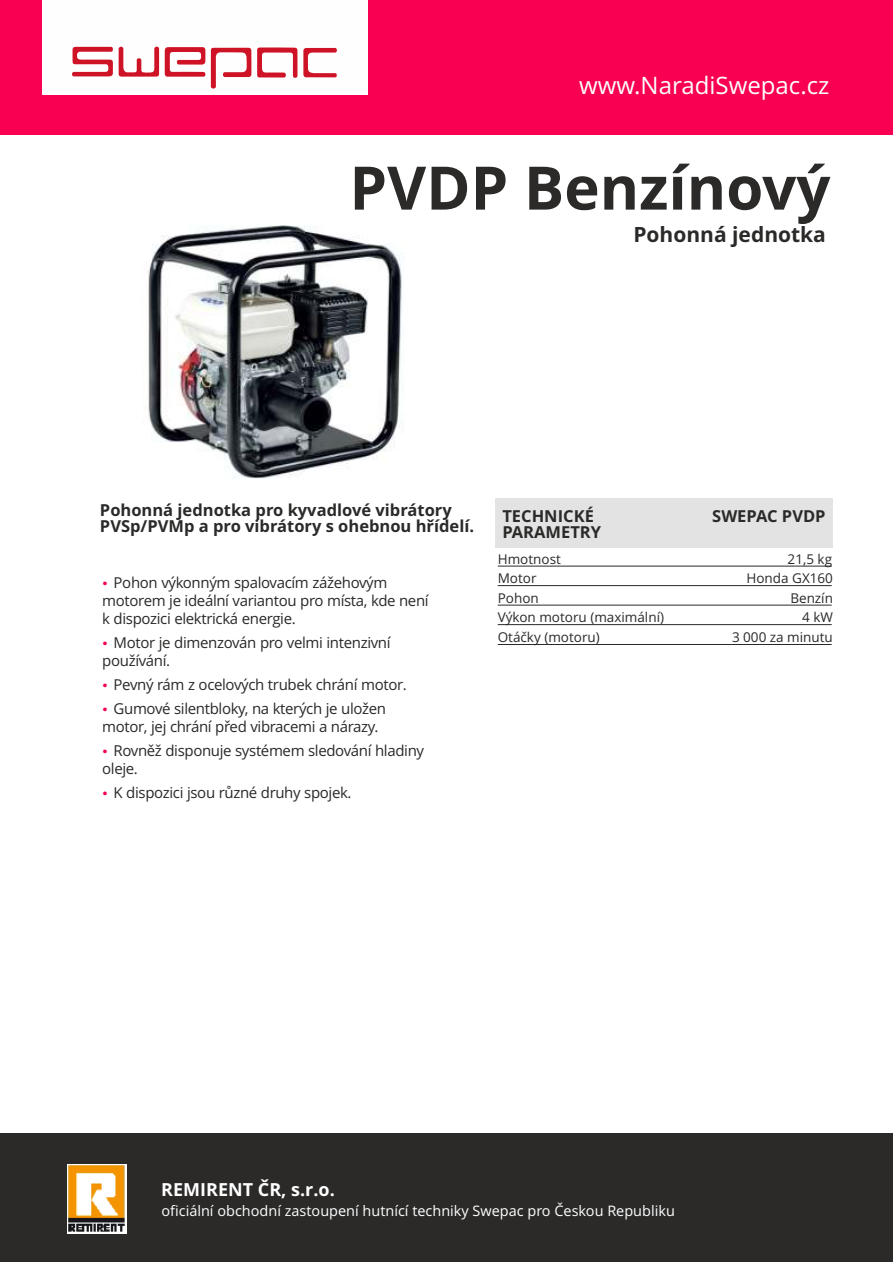
<style>
.page{position:relative;width:893px;height:1262px;background:#fff}
.page>*{position:absolute;margin:0;border:0;box-sizing:border-box;transform-origin:0 0}
.t1{font:700 60px "Open Sans";color:#2b2a29}
.t2{font:24px "Open Sans";color:#fefefe}
.t3{font:700 21px "Open Sans";color:#2b2a29}
.t4{font:700 18px "Open Sans";color:#fefefe}
.t5{font:700 16.5px/16.5px "Open Sans";color:#2b2a29}
.t6{font:15px/18px "Open Sans";letter-spacing:-.025em;color:#2b2a29}
.t7{font:14.4px "Open Sans";color:#fefefe}
.t8{font:13.5px/19.6px "Open Sans";color:#2b2a29}
</style>
<div class="page">
<img style="left:148px;top:225px;width:254px;height:254px">
<div style="left:0;top:1132px;width:893px;height:130px;background:#2b2a29"></div>
<div style="left:0;top:0;width:892px;height:135px;background:#f90052"></div>
<hr style="left:497px;top:566px;width:334px;height:1px;background:#2b2a29">
<hr style="left:497px;top:585px;width:334px;height:1px;background:#2b2a29">
<hr style="left:497px;top:605px;width:334px;height:1px;background:#2b2a29">
<hr style="left:497px;top:624px;width:334px;height:1px;background:#2b2a29">
<hr style="left:497px;top:644px;width:334px;height:1px;background:#2b2a29">
<div style="left:42px;top:0;width:325px;height:95px;background:#fefefe"></div>
<svg style="left:72px;top:46px;width:41px;height:30px"></svg>
<svg style="left:165px;top:47px;width:40px;height:30px"></svg>
<svg style="left:119px;top:47px;width:40px;height:30px"></svg>
<svg style="left:257px;top:47px;width:40px;height:31px"></svg>
<svg style="left:211px;top:48px;width:40px;height:41px"></svg>
<svg style="left:303px;top:48px;width:34px;height:29px"></svg>
<img style="left:67px;top:1164px;width:59px;height:69px">
<div style="left:495px;top:498px;width:337px;height:50px;background:#e3e3e3"></div>
<h2 class="t2" style="left:579px;top:76px;width:252px">www.NaradiSwepac.cz</h2>
<h1 class="t1" style="left:349px;top:164px;width:482px">PVDP Benzínový</h1>
<h3 class="t3" style="left:633px;top:226px;width:194px">Pohonná jednotka</h3>
<p class="t5" style="left:100px;top:503px;width:375px">Pohonná jednotka pro kyvadlové vibrátory<br>PVSp/PVMp a pro vibrátory s ohebnou hřídelí.</p>
<p class="t5" style="left:502px;top:509px;width:100px">TECHNICKÉ<br>PARAMETRY</p>
<p class="t5" style="left:712px;top:509px;width:115px">SWEPAC PVDP</p>
<p class="t6" style="left:102px;top:575px;width:328px;text-indent:11px">Pohon výkonným spalovacím zážehovým motorem je ideální variantou pro místa, kde není k dispozici elektrická energie.</p>
<p class="t6" style="left:102px;top:635px;width:290px;text-indent:11px">Motor je dimenzován pro velmi intenzivní používání.</p>
<p class="t6" style="left:114px;top:674px;width:295px;line-height:24px">Pevný rám z ocelových trubek chrání motor.<br>Gumové silentbloky, na kterých je uložen</p>
<p class="t6" style="left:114px;top:716px;width:312px;line-height:24px;text-indent:-11px">motor, jej chrání před vibracemi a nárazy.<br>Rovněž disponuje systémem sledování hladiny</p>
<p class="t6" style="left:114px;top:758px;width:239px;line-height:24px;text-indent:-11px">oleje.<br>K dispozici jsou různé druhy spojek.</p>
<p class="t8" style="left:497px;top:550px;width:168px">Hmotnost<br>Motor<br>Pohon<br>Výkon motoru (maximální)<br>Otáčky (motoru)</p>
<p class="t8" style="left:732px;top:550px;width:102px;text-align:right">21,5 kg<br>Honda GX160<br>Benzín<br>4 kW<br>3 000 za minutu</p>
<p class="t4" style="left:161px;top:1182px;width:175px">REMIRENT ČR, s.r.o.</p>
<p class="t7" style="left:161px;top:1205px;width:515px">oficiální obchodní zastoupení hutnící techniky Swepac pro Českou Republiku</p>
</div>
